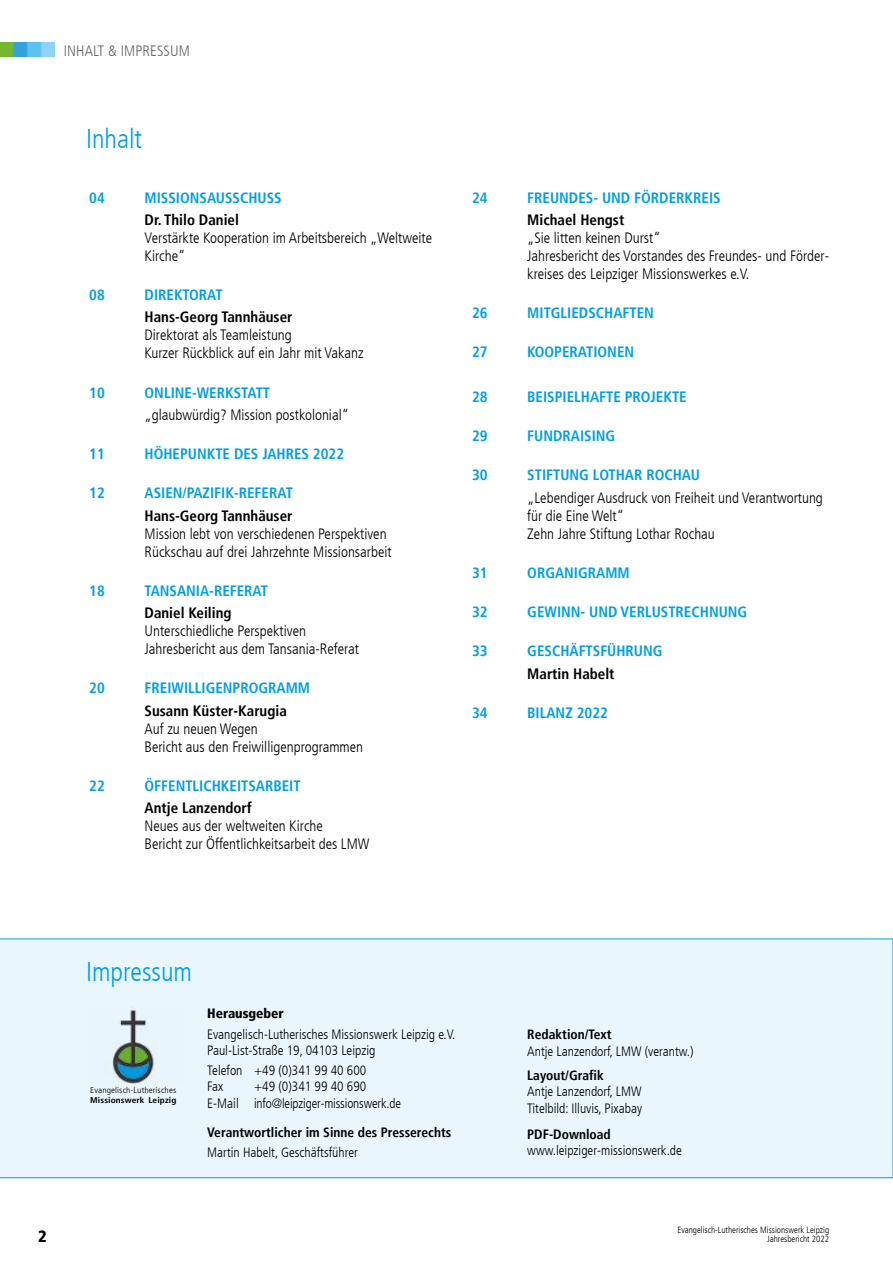
<style>
.page{position:relative;width:893px;height:1263px;background:#fff}
.page>*{position:absolute;margin:0;border:0;box-sizing:border-box;transform-origin:0 0}
.t1{font:300 condensed 27px "Frutiger LT";color:#009fe3}
.t2{font:900 condensed 16.5px "Frutiger LT";color:#000}
.t3{font:300 condensed 15px/18px "Frutiger LT";color:#000}
.t4{font:700 condensed 15px "Frutiger LT";color:#009fe3}
.t5{font:700 condensed 15px "Frutiger LT";color:#000}
.t6{font:300 condensed 15px "Frutiger LT";letter-spacing:.01em;color:#646363}
.t7{font:300 condensed 13.5px/16.2px "Frutiger LT";color:#000}
.t8{font:700 condensed 13.5px "Frutiger LT";color:#000}
.t9{font:900 condensed 13.5px "Frutiger LT";color:#000}
.t10{font:300 condensed 9px "Frutiger LT";color:#000}
.t11{font:300 condensed 8.4px "Frutiger LT";letter-spacing:.01em;color:#000;scale:1.11 1}
.t12{font:700 condensed 8.4px "Frutiger LT";letter-spacing:.01em;color:#000;scale:1.11 1}
</style>
<div class="page">
<img style="left:0;top:43px;width:54px;height:13px">
<div style="left:0;top:939px;width:893px;height:239px;background:#eaf6fe"></div>
<img style="left:86px;top:1008px;width:96px;height:75px">
<p class="t6" style="left:64px;top:42px;width:128px">INHALT &amp; IMPRESSUM</p>
<h1 class="t1" style="left:86px;top:123px;width:57px">Inhalt</h1>
<p class="t4" style="left:89px;top:188px;width:17px">04</p>
<p class="t4" style="left:145px;top:188px;width:139px">MISSIONSAUSSCHUSS</p>
<p class="t5" style="left:145px;top:211px;width:96px">Dr. Thilo Daniel</p>
<p class="t3" style="left:145px;top:229px;width:289px">Verstärkte Kooperation im Arbeitsbereich „Weltweite<br>Kirche“</p>
<p class="t4" style="left:89px;top:286px;width:17px">08</p>
<p class="t4" style="left:145px;top:286px;width:80px">DIREKTORAT</p>
<p class="t5" style="left:145px;top:308px;width:149px">Hans-Georg Tannhäuser</p>
<p class="t3" style="left:145px;top:326px;width:221px">Direktorat als Teamleistung<br>Kurzer Rückblick auf ein Jahr mit Vakanz</p>
<p class="t4" style="left:89px;top:383px;width:17px">10</p>
<p class="t4" style="left:145px;top:383px;width:127px">ONLINE-WERKSTATT</p>
<p class="t3" style="left:145px;top:406px;width:206px">„glaubwürdig? Mission postkolonial“</p>
<p class="t4" style="left:89px;top:445px;width:17px">11</p>
<p class="t4" style="left:145px;top:445px;width:201px">HÖHEPUNKTE DES JAHRES 2022</p>
<p class="t4" style="left:89px;top:484px;width:17px">12</p>
<p class="t4" style="left:145px;top:484px;width:150px">ASIEN/PAZIFIK-REFERAT</p>
<p class="t5" style="left:145px;top:506px;width:149px">Hans-Georg Tannhäuser</p>
<p class="t3" style="left:145px;top:525px;width:249px">Mission lebt von verschiedenen Perspektiven<br>Rückschau auf drei Jahrzehnte Missionsarbeit</p>
<p class="t4" style="left:89px;top:582px;width:17px">18</p>
<p class="t4" style="left:145px;top:582px;width:125px">TANSANIA-REFERAT</p>
<p class="t5" style="left:145px;top:604px;width:89px">Daniel Keiling</p>
<p class="t3" style="left:145px;top:622px;width:216px">Unterschiedliche Perspektiven<br>Jahresbericht aus dem Tansania-Referat</p>
<p class="t4" style="left:89px;top:679px;width:17px">20</p>
<p class="t4" style="left:145px;top:679px;width:167px">FREIWILLIGENPROGRAMM</p>
<p class="t5" style="left:145px;top:701px;width:144px">Susann Küster-Karugia</p>
<p class="t3" style="left:145px;top:720px;width:220px">Auf zu neuen Wegen<br>Bericht aus den Freiwilligenprogrammen</p>
<p class="t4" style="left:89px;top:777px;width:17px">22</p>
<p class="t4" style="left:145px;top:777px;width:158px">ÖFFENTLICHKEITSARBEIT</p>
<p class="t5" style="left:145px;top:799px;width:109px">Antje Lanzendorf</p>
<p class="t3" style="left:145px;top:817px;width:226px">Neues aus der weltweiten Kirche<br>Bericht zur Öffentlichkeitsarbeit des LMW</p>
<p class="t4" style="left:472px;top:188px;width:17px">24</p>
<p class="t4" style="left:527px;top:188px;width:195px">FREUNDES- UND FÖRDERKREIS</p>
<p class="t5" style="left:527px;top:211px;width:98px">Michael Hengst</p>
<p class="t3" style="left:527px;top:229px;width:303px">„Sie litten keinen Durst“<br>Jahresbericht des Vorstandes des Freundes- und Förder&shy;kreises des Leipziger Missionswerkes e.V.</p>
<p class="t4" style="left:472px;top:304px;width:17px">26</p>
<p class="t4" style="left:527px;top:304px;width:128px">MITGLIEDSCHAFTEN</p>
<p class="t4" style="left:472px;top:343px;width:17px">27</p>
<p class="t4" style="left:527px;top:343px;width:108px">KOOPERATIONEN</p>
<p class="t4" style="left:472px;top:388px;width:17px">28</p>
<p class="t4" style="left:527px;top:388px;width:161px">BEISPIELHAFTE PROJEKTE</p>
<p class="t4" style="left:472px;top:427px;width:17px">29</p>
<p class="t4" style="left:527px;top:427px;width:90px">FUNDRAISING</p>
<p class="t4" style="left:472px;top:466px;width:17px">30</p>
<p class="t4" style="left:527px;top:466px;width:174px">STIFTUNG LOTHAR ROCHAU</p>
<p class="t3" style="left:527px;top:489px;width:297px">„Lebendiger Ausdruck von Freiheit und Verantwortung für die Eine Welt“<br>Zehn Jahre Stiftung Lothar Rochau</p>
<p class="t4" style="left:472px;top:564px;width:17px">31</p>
<p class="t4" style="left:527px;top:564px;width:104px">ORGANIGRAMM</p>
<p class="t4" style="left:472px;top:603px;width:17px">32</p>
<p class="t4" style="left:527px;top:603px;width:222px">GEWINN- UND VERLUSTRECHNUNG</p>
<p class="t4" style="left:472px;top:642px;width:17px">33</p>
<p class="t4" style="left:527px;top:642px;width:137px">GESCHÄFTSFÜHRUNG</p>
<p class="t5" style="left:527px;top:665px;width:89px">Martin Habelt</p>
<p class="t4" style="left:472px;top:704px;width:17px">34</p>
<p class="t4" style="left:527px;top:704px;width:82px">BILANZ 2022</p>
<h1 class="t1" style="left:86px;top:956px;width:108px">Impressum</h1>
<p class="t11" style="left:90px;top:1085px;width:79px">Evangelisch-Lutherisches</p>
<p class="t12" style="left:90px;top:1095px;width:79px">Missionswerk Leipzig</p>
<p class="t9" style="left:207px;top:1005px;width:78px">Herausgeber</p>
<p class="t7" style="left:207px;top:1026px;width:250px">Evangelisch-Lutherisches Missionswerk Leipzig e.V.<br>Paul-List-Straße 19, 04103 Leipzig</p>
<p class="t7" style="left:207px;top:1062px;width:161px">Telefon +49 (0)341 99 40 600<br>Fax</p>
<p class="t7" style="left:207px;top:1079px;width:195px;text-indent:47px">+49 (0)341 99 40 690<br>E-Mail info@leipziger-missionswerk.de</p>
<p class="t8" style="left:207px;top:1124px;width:245px">Verantwortlicher im Sinne des Presserechts</p>
<p class="t7" style="left:207px;top:1144px;width:152px">Martin Habelt, Geschäftsführer</p>
<p class="t8" style="left:527px;top:1026px;width:86px">Redaktion/Text</p>
<p class="t7" style="left:527px;top:1043px;width:168px">Antje Lanzendorf, LMW (verantw.)</p>
<p class="t8" style="left:527px;top:1067px;width:78px">Layout/Grafik</p>
<p class="t7" style="left:527px;top:1084px;width:116px">Antje Lanzendorf, LMW<br>Titelbild: Illuvis, Pixabay</p>
<p class="t8" style="left:527px;top:1126px;width:85px">PDF-Download</p>
<p class="t7" style="left:527px;top:1143px;width:156px">www.leipziger-missionswerk.de</p>
<p class="t10" style="left:677px;top:1224px;width:153px">Evangelisch-Lutherisches Missionswerk Leipzig</p>
<p class="t2" style="left:38px;top:1226px;width:10px">2</p>
<p class="t10" style="left:767px;top:1234px;width:64px">Jahresbericht 2022</p>
</div>
